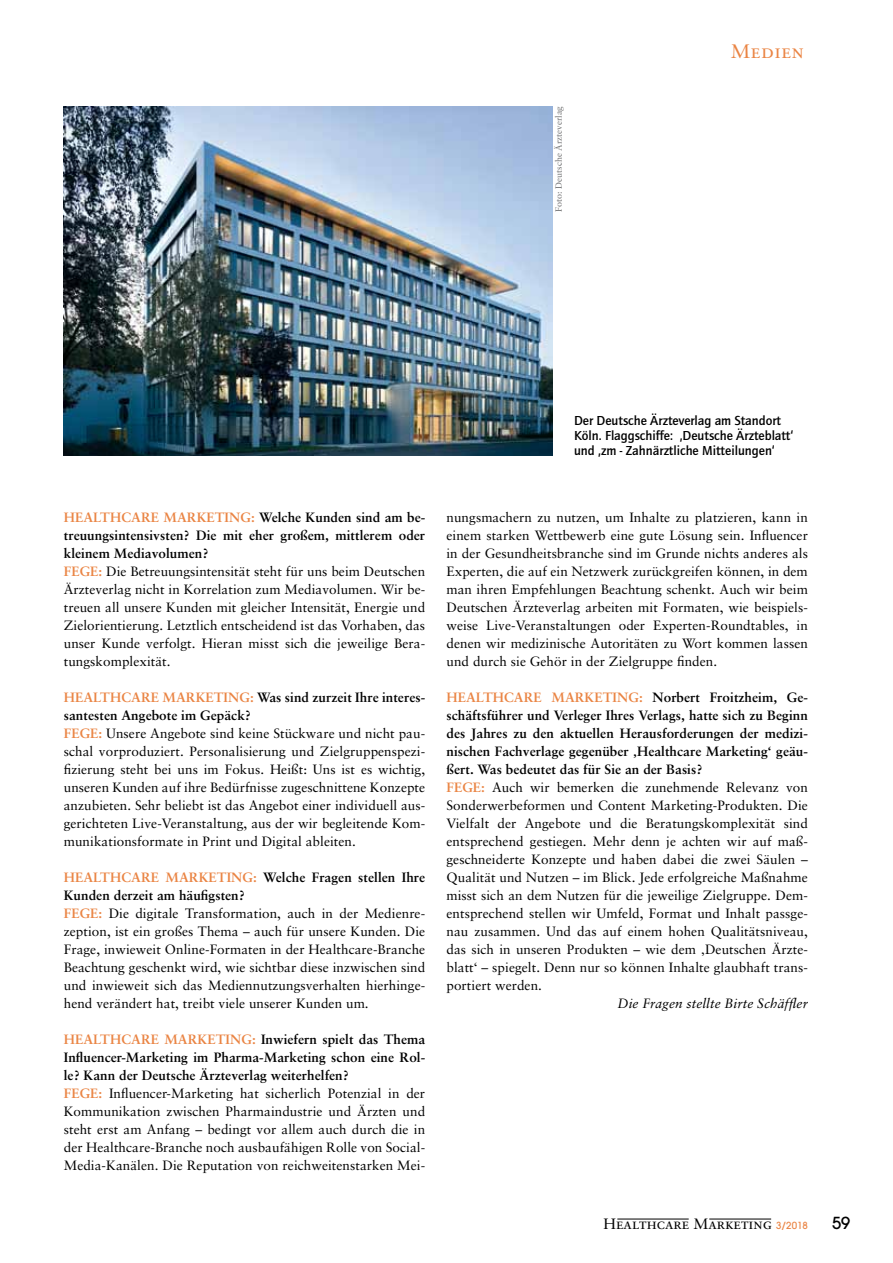
<style>
.page{position:relative;width:893px;height:1263px;background:#fff}
.page>*{position:absolute;margin:0;border:0;box-sizing:border-box;transform-origin:0 0}
.t1{font:19.5px "Sabon Roman SC";letter-spacing:.025em;color:#ea8443}
.t2{font:500 16.5px "Avant Garde";color:#000}
.t3{font:15px "Sabon Roman SC";color:#000}
.t4{font:13.5px/18px "Sabon";letter-spacing:.005em;color:#000;text-align:justify}
.t5{font:700 13.5px/18px "Sabon";letter-spacing:.005em;color:#000;text-align:justify}
.t6{font:700 13.5px "Sabon";letter-spacing:.005em;color:#ea8443}
.t7{font:500 13.5px/15px "Quay Sans ITC Std";color:#000}
.t8{font:italic 13.5px "Sabon";letter-spacing:.005em;color:#000}
.t9{font:9px "Sabon";color:#707172}
.s1{color:#ea8443}
.s2{font-weight:700;color:#ea8443}
.s3{font-family:"Avant Garde";font-weight:500;font-size:9.75px;color:#ea8443}
</style>
<div class="page">
<hr style="left:617px;top:1219px;width:72px;height:1px;background:#000">
<hr style="left:709px;top:1219px;width:62px;height:1px;background:#000">
<img style="left:64px;top:106px;width:489px;height:349px">
<p class="t9" style="left:553px;top:212px;width:107px;rotate:-90deg">Foto: Deutsche Ärzteverlag</p>
<h1 class="t1" style="left:731px;top:39px;width:74px">Medien</h1>
<p class="t5" style="left:64px;top:508px;width:363px;text-indent:187px"><span class="s1">:</span> Welche Kunden sind am be&shy;treuungsintensivsten? Die mit eher großem, mittlerem oder kleinem Mediavolumen?</p>
<p class="t6" style="left:64px;top:563px;width:18px">FEGE</p>
<p class="t6" style="left:64px;top:509px;width:21px">HEALT</p>
<p class="t6" style="left:110px;top:509px;width:32px">HCARE</p>
<p class="t6" style="left:163px;top:509px;width:24px">MARKETING</p>
<p class="t4" style="left:64px;top:562px;width:363px;text-indent:35px"><span class="s2">:</span> Die Betreuungsintensität steht für uns beim Deutschen Ärzteverlag nicht in Korrelation zum Mediavolumen. Wir be&shy;treuen all unsere Kunden mit gleicher Intensität, Energie und Zielorientierung. Letztlich entscheidend ist das Vorhaben, das unser Kunde verfolgt. Hieran misst sich die jeweilige Bera&shy;tungskomplexität.</p>
<p class="t6" style="left:64px;top:689px;width:21px">HEALT</p>
<p class="t6" style="left:110px;top:689px;width:32px">HCARE</p>
<p class="t6" style="left:162px;top:689px;width:24px">MARKETING</p>
<p class="t5" style="left:64px;top:688px;width:363px;text-indent:186px"><span class="s1">:</span> Was sind zurzeit Ihre interes&shy;santesten Angebote im Gepäck?</p>
<p class="t6" style="left:64px;top:725px;width:18px">FEGE</p>
<p class="t4" style="left:64px;top:724px;width:363px;text-indent:35px"><span class="s2">:</span> Unsere Angebote sind keine Stückware und nicht pau&shy;schal vorproduziert. Personalisierung und Zielgruppenspezi&shy;fizierung steht bei uns im Fokus. Heißt: Uns ist es wichtig, unseren Kunden auf ihre Bedürfnisse zugeschnittene Konzepte anzubieten. Sehr beliebt ist das Angebot einer individuell aus&shy;gerichteten Live-Veranstaltung, aus der wir begleitende Kom&shy;munikationsformate in Print und Digital ableiten.</p>
<p class="t6" style="left:64px;top:869px;width:21px">HEALT</p>
<p class="t6" style="left:110px;top:869px;width:32px">HCARE</p>
<p class="t6" style="left:166px;top:869px;width:24px">MARKETING</p>
<p class="t5" style="left:253px;top:868px;width:174px"><span class="s1">:</span> Welche Fragen stellen Ihre</p>
<p class="t5" style="left:64px;top:886px;width:183px">Kunden derzeit am häufigsten?</p>
<p class="t6" style="left:64px;top:905px;width:18px">FEGE</p>
<p class="t4" style="left:64px;top:904px;width:363px;text-indent:35px"><span class="s2">:</span> Die digitale Transformation, auch in der Medienre&shy;zeption, ist ein großes Thema – auch für unsere Kunden. Die Frage, inwieweit Online-Formaten in der Healthcare-Branche Beachtung geschenkt wird, wie sichtbar diese inzwischen sind und inwieweit sich das Mediennutzungsverhalten hierhinge&shy;hend verändert hat, treibt viele unserer Kunden um.</p>
<p class="t6" style="left:64px;top:1031px;width:21px">HEALT</p>
<p class="t6" style="left:110px;top:1031px;width:32px">HCARE</p>
<p class="t6" style="left:164px;top:1031px;width:24px">MARKETING</p>
<p class="t5" style="left:64px;top:1030px;width:363px;text-indent:188px"><span class="s1">:</span> Inwiefern spielt das Thema Influencer-Marketing im Pharma-Marketing schon eine Rol&shy;le? Kann der Deutsche Ärzteverlag weiterhelfen?</p>
<p class="t6" style="left:64px;top:1085px;width:18px">FEGE</p>
<p class="t4" style="left:64px;top:1084px;width:363px;text-indent:35px"><span class="s2">:</span> Influencer-Marketing hat sicherlich Potenzial in der Kommunikation zwischen Pharmaindustrie und Ärzten und steht erst am Anfang – bedingt vor allem auch durch die in der Healthcare-Branche noch ausbaufähigen Rolle von Social-Media-Kanälen. Die Reputation von reichweitenstarken Mei-</p>
<p class="t7" style="left:574px;top:413px;width:221px">Der Deutsche Ärzteverlag am Standort<br>Köln. Flaggschiffe: ‚Deutsche Ärzteblatt‘ und ‚zm - Zahnärztliche Mitteilungen‘</p>
<p class="t4" style="left:446px;top:508px;width:363px">nungsmachern zu nutzen, um Inhalte zu platzieren, kann in einem starken Wettbewerb eine gute Lösung sein. Influencer in der Gesundheitsbranche sind im Grunde nichts anderes als Experten, die auf ein Netzwerk zurückgreifen können, in dem man ihren Empfehlungen Beachtung schenkt. Auch wir beim Deutschen Ärzteverlag arbeiten mit Formaten, wie beispiels&shy;weise Live-Veranstaltungen oder Experten-Roundtables, in denen wir medizinische Autoritäten zu Wort kommen lassen und durch sie Gehör in der Zielgruppe finden.</p>
<p class="t6" style="left:446px;top:689px;width:21px">HEALT</p>
<p class="t6" style="left:493px;top:689px;width:32px">HCARE</p>
<p class="t6" style="left:551px;top:689px;width:24px">MARKETING</p>
<p class="t5" style="left:446px;top:688px;width:363px;text-indent:193px"><span class="s1">:</span> Norbert Froitzheim, Ge&shy;schäftsführer und Verleger Ihres Verlags, hatte sich zu Beginn des Jahres zu den aktuellen Herausforderungen der medizi&shy;nischen Fachverlage gegenüber ‚Healthcare Marketing‘ geäu&shy;ßert. Was bedeutet das für Sie an der Basis?</p>
<p class="t6" style="left:446px;top:779px;width:18px">FEGE</p>
<p class="t4" style="left:446px;top:778px;width:363px;text-indent:35px"><span class="s2">:</span> Auch wir bemerken die zunehmende Relevanz von Sonderwerbeformen und Content Marketing-Produkten. Die Vielfalt der Angebote und die Beratungskomplexität sind entsprechend gestiegen. Mehr denn je achten wir auf maß&shy;geschneiderte Konzepte und haben dabei die zwei Säulen – Qualität und Nutzen – im Blick. Jede erfolgreiche Maßnahme misst sich an dem Nutzen für die jeweilige Zielgruppe. Dem&shy;entsprechend stellen wir Umfeld, Format und Inhalt passge&shy;nau zusammen. Und das auf einem hohen Qualitätsniveau, das sich in unseren Produkten – wie dem ‚Deutschen Ärzte&shy;blatt‘ – spiegelt. Denn nur so können Inhalte glaubhaft trans&shy;portiert werden.</p>
<p class="t8" style="left:617px;top:995px;width:192px">Die Fragen stellte Birte Schäffler</p>
<p class="t3" style="left:604px;top:1215px;width:206px">Healthcare Marketing <span class="s3">3/2018</span></p>
<p class="t2" style="left:832px;top:1213px;width:20px">59</p>
</div>
